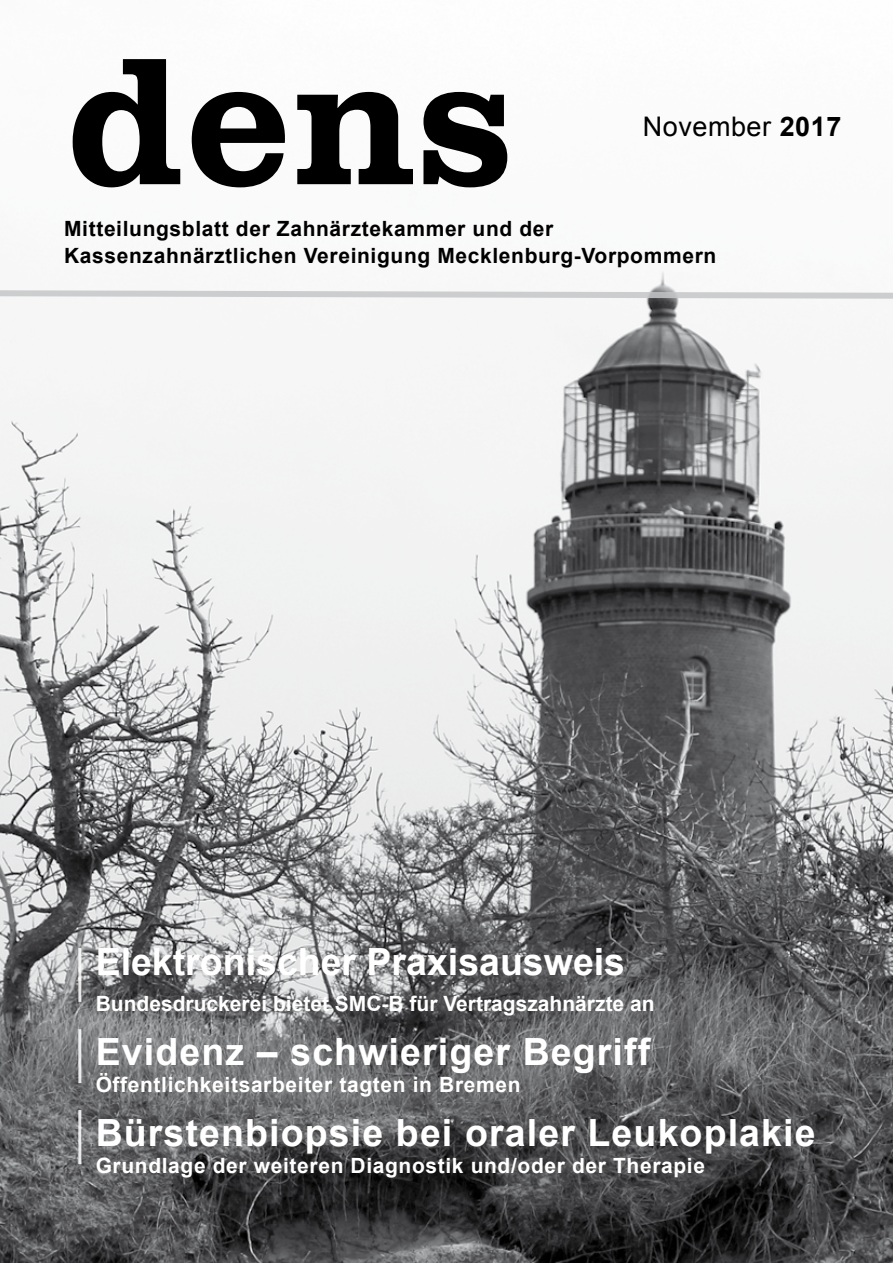
<style>
.page{position:relative;width:893px;height:1263px;background:#fff}
.page>*{position:absolute;margin:0;border:0;box-sizing:border-box;transform-origin:0 0}
.t1{font:700 187.5px "Clarendon LT";color:#000}
.t2{font:700 37.5px "Arial";letter-spacing:.03em;color:#fff}
.t3{font:700 37.5px "Arial";color:#fff}
.t4{font:27px "Arial";letter-spacing:.02em;color:#000}
.t5{font:700 21px/27px "Arial";letter-spacing:.03em;color:#000}
.t6{font:700 21px "Arial";letter-spacing:.03em;color:#fff}
.t7{font:700 21px "Arial";color:#fff}
.s1{font-weight:700}
</style>
<div class="page">
<img style="left:0;top:300px;width:893px;height:963px">
<hr style="left:78px;top:948px;width:3px;height:54px;background:#fff">
<svg style="left:0;top:289px;width:893px;height:11px"></svg>
<hr style="left:78px;top:1029px;width:3px;height:54px;background:#fff">
<hr style="left:78px;top:1110px;width:3px;height:54px;background:#fff">
<h1 class="t1" style="left:66px;top:15px;width:449px">dens</h1>
<p class="t4" style="left:643px;top:109px;width:200px">November <span class="s1">2017</span></p>
<p class="t5" style="left:64px;top:216px;width:654px">Mitteilungsblatt der Zahnärztekammer und der<br>Kassenzahnärztlichen Vereinigung Mecklenburg-Vorpommern</p>
<h2 class="t3" style="left:96px;top:937px;width:531px">Elektronischer Praxisausweis</h2>
<p class="t7" style="left:96px;top:990px;width:560px">Bundesdruckerei bietet SMC-B für Vertragszahnärzte an</p>
<h2 class="t2" style="left:96px;top:1027px;width:556px">Evidenz – schwieriger Begriff</h2>
<p class="t6" style="left:96px;top:1071px;width:426px">Öffentlichkeitsarbeiter tagten in Bremen</p>
<h2 class="t2" style="left:96px;top:1108px;width:721px">Bürstenbiopsie bei oraler Leukoplakie</h2>
<p class="t6" style="left:96px;top:1152px;width:611px">Grundlage der weiteren Diagnostik und/oder der Therapie</p>
</div>
